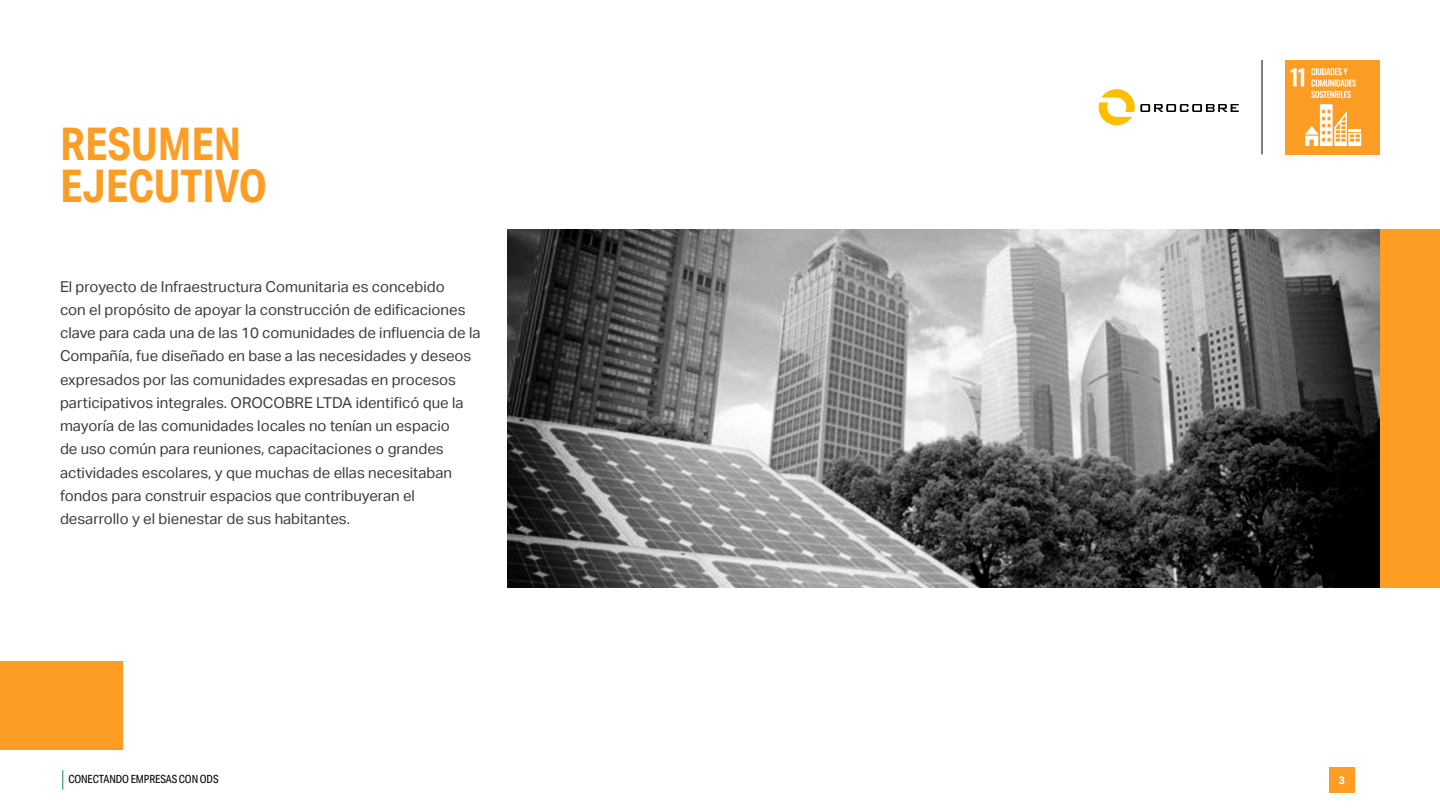
<style>
.page{position:relative;width:1440px;height:810px;background:#fff}
.page>*{position:absolute;margin:0;border:0;box-sizing:border-box;transform-origin:0 0}
.t1{font:700 45px/42.8px "Aktiv Grotesk Cd";color:#fd9d24}
.t2{font:15px/23.2px "Aktiv Grotesk";color:#3c3c3b}
.t3{font:11.25px "Aktiv Grotesk Cd";letter-spacing:-.01em;color:#000}
.t4{font:700 10.88px "Aktiv Grotesk";color:#fff}
</style>
<div class="page">
<svg style="left:62px;top:770px;width:1px;height:20px"></svg>
<div style="left:1329px;top:767px;width:25px;height:26px;background:#fd9d24"></div>
<img style="left:1285px;top:60px;width:95px;height:95px">
<hr style="left:1262px;top:60px;width:1px;height:94px;background:#000">
<svg style="left:1099px;top:89px;width:140px;height:36px"></svg>
<img style="left:508px;top:229px;width:872px;height:359px">
<div style="left:1380px;top:229px;width:60px;height:359px;background:#fd9d24"></div>
<div style="left:0;top:661px;width:123px;height:89px;background:#fd9d24"></div>
<p class="t1" style="left:60px;top:122px;width:209px">RESUMEN<br>EJECUTIVO</p>
<p class="t2" style="left:60px;top:275px;width:422px">El proyecto de Infraestructura Comunitaria es concebido<br>con el propósito de apoyar la construcción de edificaciones clave para cada una de las 10 comunidades de influencia de la Compañía, fue diseñado en base a las necesidades y deseos expresados por las comunidades expresadas en procesos participativos integrales. OROCOBRE LTDA identificó que la mayoría de las comunidades locales no tenían un espacio<br>de uso común para reuniones, capacitaciones o grandes actividades escolares, y que muchas de ellas necesitaban fondos para construir espacios que contribuyeran el desarrollo y el bienestar de sus habitantes.</p>
<p class="t3" style="left:68px;top:773px;width:152px">CONECTANDO EMPRESAS CON ODS</p>
<p class="t4" style="left:1338px;top:774px;width:8px">3</p>
</div>
